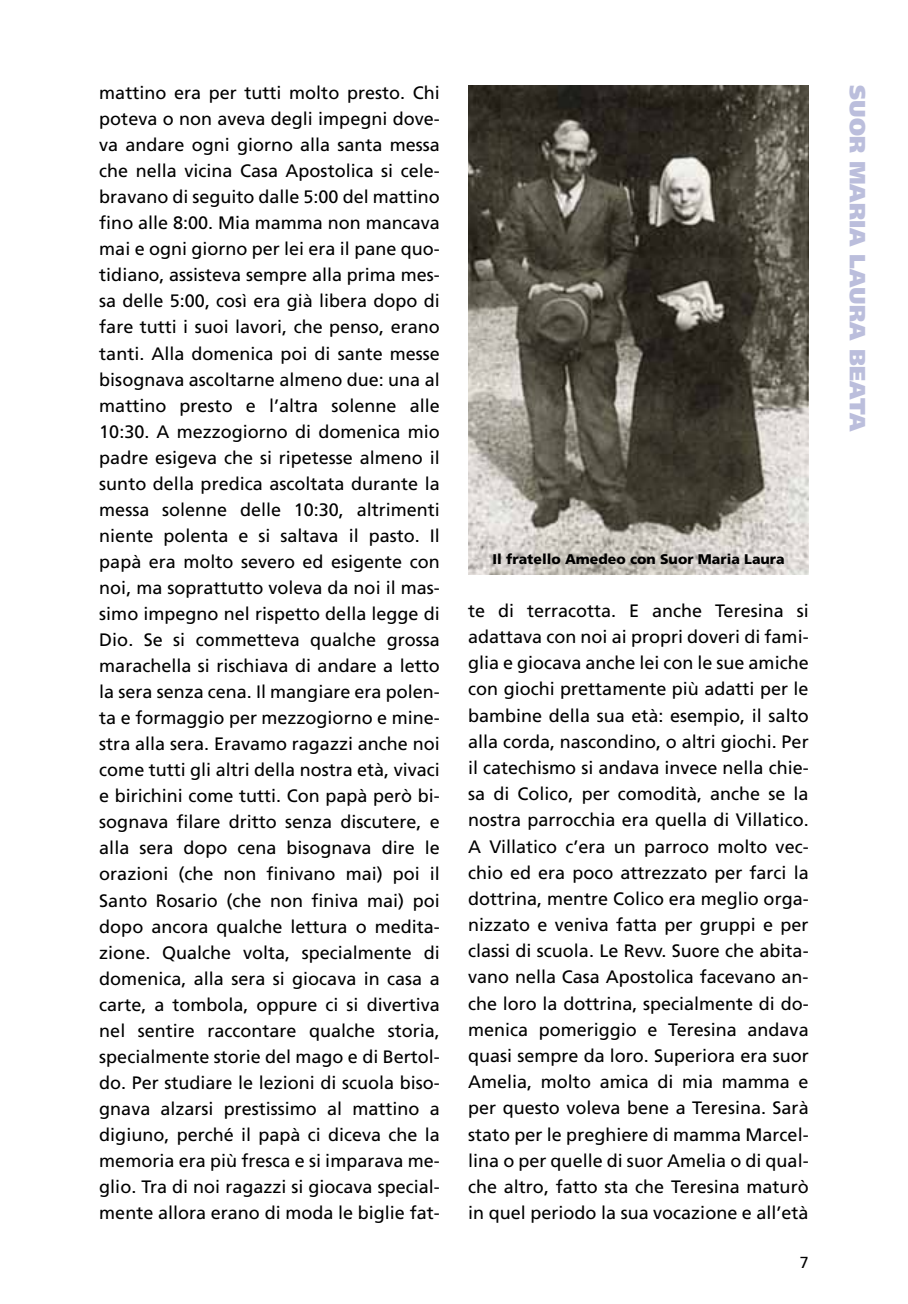
<style>
.page{position:relative;width:908px;height:1304px;background:#fff}
.page>*{position:absolute;margin:0;border:0;box-sizing:border-box;transform-origin:0 0}
.t1{font:900 22px "Frutiger";color:#bbbedc}
.t2{font:18px/26px "Frutiger";color:#000;text-align:justify}
.t3{font:16px "Frutiger";color:#000}
.t4{font:900 14px "Frutiger";color:#000}
</style>
<div class="page">
<img style="left:468px;top:85px;width:340px;height:489px">
<p class="t2" style="left:99px;top:80px;width:342px">mattino era per tutti molto presto. Chi poteva o non aveva degli impegni dove&shy;va andare ogni giorno alla santa messa che nella vicina Casa Apostolica si cele&shy;bravano di seguito dalle 5:00 del mattino fino alle 8:00. M ia mamma non mancava mai e ogni giorno per lei era il pane quo&shy;tidiano, assisteva sempre alla prima mes&shy;sa delle 5:00, così era già libera dopo di fare tutti i suoi lavori, che penso, erano tanti. Alla domenica poi di sante messe bisognava ascoltarne almeno due: una al mattino presto e l’altra solenne alle 10:30. A mezzogiorno di domenica mio padre esigeva che si ripetesse almeno il sunto della predica ascoltata durante la messa solenne delle 10:30, altrimenti niente polenta e si saltava il pasto. I l papà era molto severo ed esigente con noi, ma soprattutto voleva da noi il mas&shy;simo impegno nel rispetto della legge di Dio. Se si commetteva qualche grossa marachella si rischiava di andare a letto la sera senza cena. I l mangiare era polen&shy;ta e formaggio per mezzogiorno e mine&shy;stra alla sera. Eravamo ragazzi anche noi come tutti gli altri della nostra età, vivaci e birichini come tutti. Con papà però bi&shy;sognava filare dritto senza discutere, e alla sera dopo cena bisognava dire le orazioni (che non finivano mai) poi il Santo Rosario (che non finiva mai) poi dopo ancora qualche lettura o medita&shy;zione. Qualche volta, specialmente di domenica, alla sera si giocava in casa a carte, a tombola, oppure ci si divertiva nel sentire raccontare qualche storia, specialmente storie del mago e di Bertol&shy;do. Per studiare le lezioni di scuola biso&shy;gnava alzarsi prestissimo al mattino a digiuno, perché il papà ci diceva che la memoria era più fresca e si imparava me&shy;glio. Tra di noi ragazzi si giocava special&shy;mente allora erano di moda le biglie fat-</p>
<p class="t4" style="left:492px;top:550px;width:293px">Il fratello Amedeo con Suor Maria Laura</p>
<p class="t2" style="left:468px;top:597px;width:342px">te di terracotta. E anche Teresina si adattava con noi ai propri doveri di fami&shy;glia e giocava anche lei con le sue amiche con giochi prettamente più adatti per le bambine della sua età: esempio, il salto alla corda, nascondino, o altri giochi. Per il catechismo si andava invece nella chie&shy;sa di Colico, per comodità, anche se la nostra parrocchia era quella di Villatico.<br>A Villatico c’era un parroco molto vec&shy;chio ed era poco attrezzato per farci la dottrina, mentre Colico era meglio orga&shy;nizzato e veniva fatta per gruppi e per classi di scuola. Le Revv. Suore che abita&shy;vano nella Casa Apostolica facevano an&shy;che loro la dottrina, specialmente di do&shy;menica pomeriggio e Teresina andava quasi sempre da loro. Superiora era suor Amelia, molto amica di mia mamma e per questo voleva bene a Teresina. Sarà stato per le preghiere di mamma Marcel&shy;lina o per quelle di suor Amelia o di qual&shy;che altro, fatto sta che Teresina maturò in quel periodo la sua vocazione e all’età</p>
<p class="t3" style="left:799px;top:1253px;width:10px">7</p>
<p class="t1" style="left:870px;top:85px;width:347px;rotate:90deg">SUOR MARIALAURABEATA</p>
</div>
